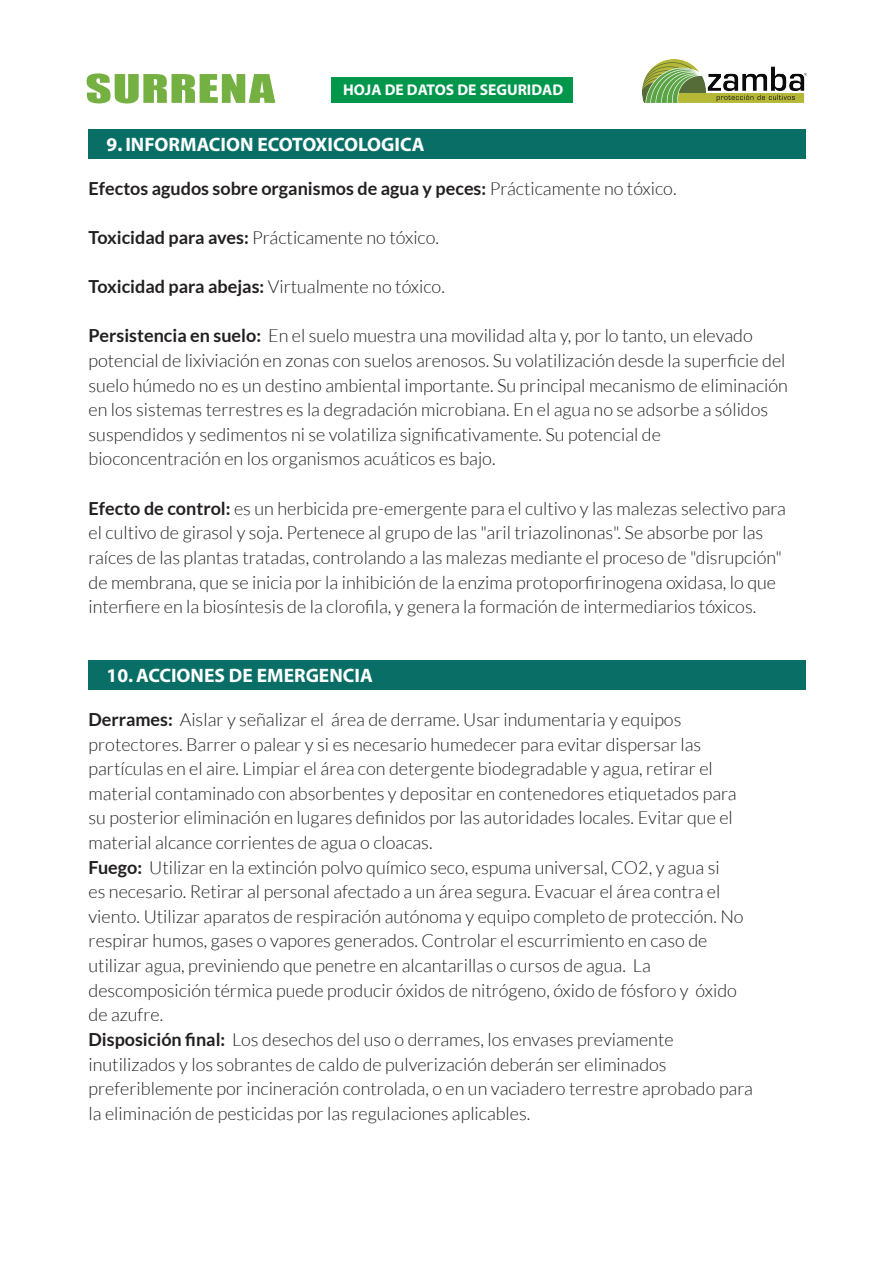
<style>
.page{position:relative;width:893px;height:1263px;background:#fff}
.page>*{position:absolute;margin:0;border:0;box-sizing:border-box;transform-origin:0 0}
.t1{font:700 19.5px "Myriad";color:#fff}
.t2{font:300 18px/24.6px "Lato";color:#231f20}
.t3{font:700 18px "Lato";color:#231f20}
.t4{font:700 15.6px "Myriad";color:#fff}
.s1{font-weight:300}
.s2{font-weight:700}
</style>
<div class="page">
<div style="left:88px;top:129px;width:717px;height:30px;background:#096f66"></div>
<div style="left:88px;top:660px;width:717px;height:30px;background:#096f66"></div>
<div style="left:331px;top:77px;width:242px;height:26px;background:#00974d"></div>
<svg style="left:87px;top:73px;width:188px;height:30px"></svg>
<img style="left:642px;top:60px;width:164px;height:42px">
<p class="t4" style="left:343px;top:82px;width:222px">HOJA DE DATOS DE SEGURIDAD</p>
<p class="t1" style="left:107px;top:134px;width:320px">9. INFORMACION ECOTOXICOLOGICA</p>
<p class="t3" style="left:89px;top:178px;width:590px">Efectos agudos sobre organismos de agua y peces: <span class="s1">Prácticamente no tóxico.</span></p>
<p class="t2" style="left:89px;top:225px;width:352px"><span class="s2">Toxicidad para aves:</span> Prácticamente no tóxico.</p>
<p class="t2" style="left:89px;top:275px;width:358px"><span class="s2">Toxicidad para abejas:</span> Virtualmente no tóxico.</p>
<p class="t2" style="left:89px;top:324px;width:701px"><span class="s2">Persistencia en suelo:</span> En el suelo muestra una movilidad alta y, por lo tanto, un elevado potencial de lixiviación en zonas con suelos arenosos. Su volatilización desde la superficie del suelo húmedo no es un destino ambiental importante. Su principal mecanismo de eliminación en los sistemas terrestres es la degradación microbiana. En el agua no se adsorbe a sólidos suspendidos y sedimentos ni se volatiliza significativamente. Su potencial de bioconcentración en los organismos acuáticos es bajo.</p>
<p class="t2" style="left:89px;top:496px;width:699px"><span class="s2">Efecto de control:</span> es un herbicida pre-emergente para el cultivo y las malezas selectivo para el cultivo de girasol y soja. Pertenece al grupo de las "aril triazolinonas". Se absorbe por las raíces de las plantas tratadas, controlando a las malezas mediante el proceso de "disrupción" de membrana, que se inicia por la inhibición de la enzima protoporfirinogena oxidasa, lo que interfiere en la biosíntesis de la clorofila, y genera la formación de intermediarios tóxicos.</p>
<p class="t1" style="left:107px;top:665px;width:268px">10. ACCIONES DE EMERGENCIA</p>
<p class="t2" style="left:89px;top:707px;width:666px"><span class="s2">Derrames:</span> Aislar y señalizar el área de derrame. Usar indumentaria y equipos protectores. Barrer o palear y si es necesario humedecer para evitar dispersar las partículas en el aire. Limpiar el área con detergente biodegradable y agua, retirar el material contaminado con absorbentes y depositar en contenedores etiquetados para su posterior eliminación en lugares definidos por las autoridades locales. Evitar que el material alcance corrientes de agua o cloacas.<br><span class="s2">Fuego:</span> Utilizar en la extinción polvo químico seco, espuma universal, CO2, y agua si<br>es necesario. Retirar al personal afectado a un área segura. Evacuar el área contra el viento. Utilizar aparatos de respiración autónoma y equipo completo de protección. No respirar humos, gases o vapores generados. Controlar el escurrimiento en caso de utilizar agua, previniendo que penetre en alcantarillas o cursos de agua. La descomposición térmica puede producir óxidos de nitrógeno, óxido de fósforo y óxido de azufre.<br><span class="s2">Disposición final:</span> Los desechos del uso o derrames, los envases previamente inutilizados y los sobrantes de caldo de pulverización deberán ser eliminados preferiblemente por incineración controlada, o en un vaciadero terrestre aprobado para la eliminación de pesticidas por las regulaciones aplicables.</p>
</div>
